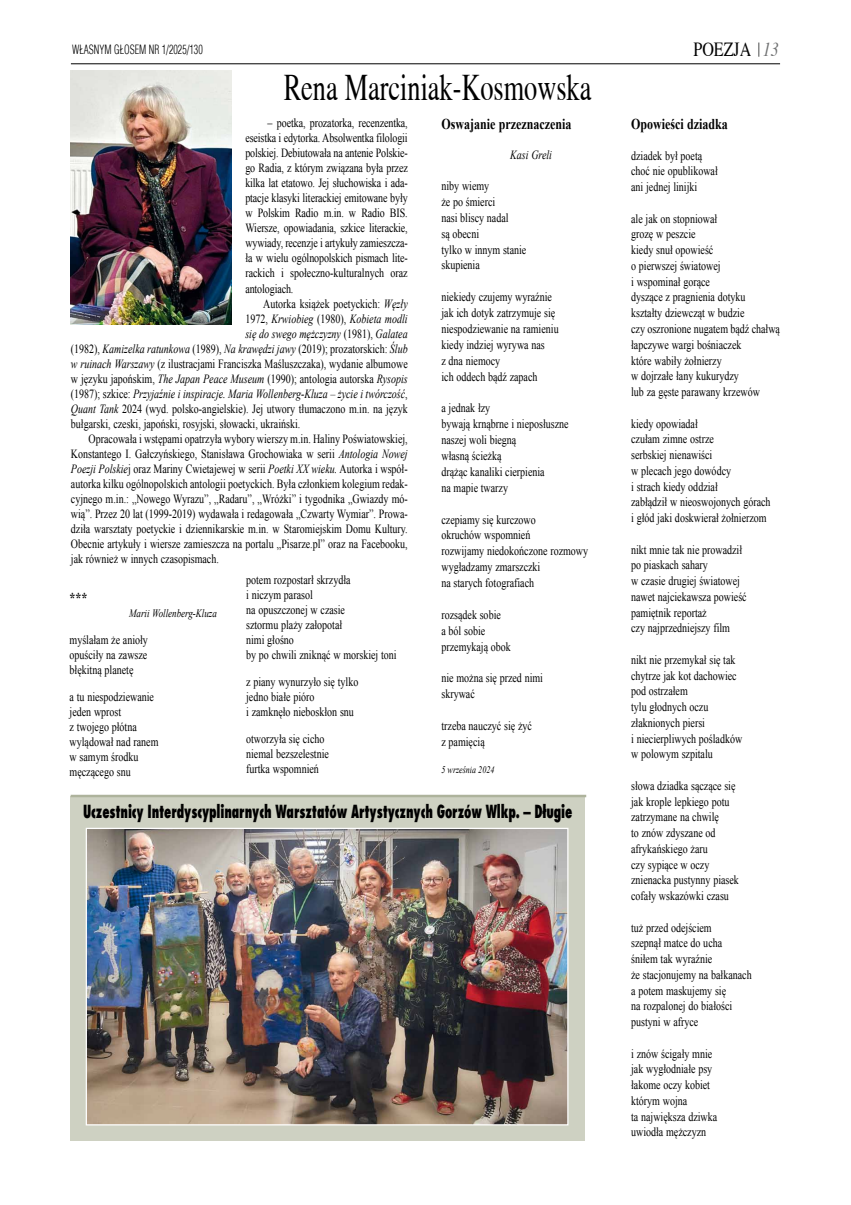
<style>
.page{position:relative;width:851px;height:1205px;background:#fff}
.page>*{position:absolute;margin:0;border:0;box-sizing:border-box;transform-origin:0 0}
.t1{font:37.5px "Toronto";color:#000;scale:.7 1}
.t2{font:20px "Toronto";color:#000;scale:.8 1}
.t3{font:800 17.75px "Fujiyama";letter-spacing:-.01em;color:#000;scale:.75 1}
.t4{font:700 15px "Times New Roman";color:#000;scale:.8 1}
.t5{font:12.5px/15.8px "Times New Roman";color:#000;scale:.8 1}
.t6{font:italic 12.5px "Times New Roman";color:#000;scale:.8 1}
.t7{font:300 12.5px "Switzerland Cond";color:#000;scale:.8 1}
.t8{font:italic 11.25px "Times New Roman";color:#000;scale:.8 1}
.t9{font:italic 10px "Times New Roman";color:#000;scale:.8 1}
.s1{font-style:italic;color:#707172}
.s2{font-style:italic}
.s3{font-style:normal}
.s4{font-family:"Arial";font-weight:700}
</style>
<div class="page">
<svg style="left:758px;top:43px;width:1px;height:14px"></svg>
<hr style="left:71px;top:64px;width:709px;height:1px;background:#000">
<div style="left:71px;top:795px;width:514px;height:345px;background:#ced1c2"></div>
<hr style="left:71px;top:795px;width:515px;height:2px;background:#aeb39c">
<img style="left:88px;top:830px;width:478px;height:293px">
<div style="left:86px;top:828px;width:482px;height:297px;border:1px solid #fff"></div>
<img style="left:71px;top:71px;width:160px;height:253px">
<p class="t7" style="left:72px;top:42px;width:165px">W£ASNYM G£OSEM NR 1/2025/130</p>
<h2 class="t2" style="left:693px;top:38px;width:108px">POEZJA <span class="s1">13</span></h2>
<h1 class="t1" style="left:284px;top:66px;width:441px">Rena Marciniak-Kosmowska</h1>
<p class="t5" style="left:245px;top:116px;width:204px;line-height:15px;text-align:justify;text-indent:22px">– poetka, prozatorka, recenzentka, eseistka i edytorka. Absolwentka filologii polskiej. Debiutowała na antenie Polskie&shy;go Radia, z którym związana była przez kilka lat etatowo. Jej słuchowiska i ada&shy;ptacje klasyki literackiej emitowane były w Polskim Radio m.in. w Radio BIS.<br>Wiersze, opowiadania, szkice literackie, wywiady, recenzje i artykuły zamieszcza&shy;ła w wielu ogólnopolskich pismach lite&shy;rackich i społeczno-kulturalnych oraz antologiach.</p>
<p class="t5" style="left:263px;top:295px;width:182px">Autorka książek poetyckich: <span class="s2">Węzły</span></p>
<p class="t6" style="left:245px;top:310px;width:204px"><span class="s3">1972,</span> Krwiobieg <span class="s3">(1980),</span> Kobieta modli</p>
<p class="t6" style="left:245px;top:325px;width:204px">się do swego mężczyzny <span class="s3">(1981),</span> Galatea</p>
<p class="t6" style="left:71px;top:340px;width:422px"><span class="s3">(1982),</span> Kamizelka ratunkowa <span class="s3">(1989),</span> Na krawędzi jawy <span class="s3">(2019); prozatorskich:</span> Ślub</p>
<p class="t5" style="left:71px;top:355px;width:422px"><span class="s2">w ruinach Warszawy</span> (z ilustracjami Franciszka Maśluszczaka), wydanie albumowe</p>
<p class="t5" style="left:71px;top:370px;width:422px">w języku japońskim, <span class="s2">The Japan Peace Museum</span> (1990); antologia autorska <span class="s2">Rysopis</span></p>
<p class="t6" style="left:71px;top:385px;width:422px"><span class="s3">(1987); szkice:</span> Przyjaźnie i inspiracje. Maria Wollenberg-Kluza – życie i twórczość<span class="s3">,</span></p>
<p class="t5" style="left:71px;top:400px;width:422px"><span class="s2">Quant Tank</span> 2024 (wyd. polsko-angielskie). Jej utwory tłumaczono m.in. na język</p>
<p class="t5" style="left:71px;top:415px;width:288px">bułgarski, czeski, japoński, rosyjski, słowacki, ukraiński.</p>
<p class="t5" style="left:89px;top:430px;width:400px">Opracowała i wstępami opatrzyła wybory wierszy m.in. Haliny Poświatowskiej,</p>
<p class="t5" style="left:71px;top:445px;width:422px">Konstantego I. Gałczyńskiego, Stanisława Grochowiaka w serii <span class="s2">Antologia Nowej</span></p>
<p class="t5" style="left:71px;top:460px;width:422px"><span class="s2">Poezji Polskie</span>j oraz Mariny Cwietajewej w serii <span class="s2">Poetki XX wieku.</span> Autorka i współ-</p>
<p class="t5" style="left:71px;top:475px;width:422px">autorka kilku ogólnopolskich antologii poetyckich. Była członkiem kolegium redak-</p>
<p class="t5" style="left:71px;top:490px;width:422px">cyjnego m.in.: „Nowego Wyrazu”, „Radaru”, „Wróżki” i tygodnika „Gwiazdy mó-</p>
<p class="t5" style="left:71px;top:505px;width:422px">wią”. Przez 20 lat (1999-2019) wydawała i redagowała „Czwarty Wymiar”. Prowa-</p>
<p class="t5" style="left:71px;top:520px;width:422px">dziła warsztaty poetyckie i dziennikarskie m.in. w Staromiejskim Domu Kultury.</p>
<p class="t5" style="left:71px;top:535px;width:422px">Obecnie artykuły i wiersze zamieszcza na portalu „Pisarze.pl” oraz na Facebooku,</p>
<p class="t5" style="left:71px;top:550px;width:186px">jak również w innych czasopismach.</p>
<p class="t4" style="left:70px;top:588px;width:24px">***</p>
<p class="t8" style="left:129px;top:605px;width:111px">Marii Wollenberg-Kluza</p>
<p class="t5" style="left:70px;top:632px;width:99px;line-height:15px;text-align:justify">myślałam że anioły opuściły na zawsze błękitną planetę</p>
<p class="t5" style="left:70px;top:689px;width:113px;line-height:15px">a tu niespodziewanie jeden wprost<br>z twojego płótna wylądował nad ranem w samym środku męczącego snu</p>
<p class="t5" style="left:246px;top:572px;width:189px;line-height:15px">potem rozpostarł skrzydła<br>i niczym parasol<br>na opuszczonej w czasie<br>sztormu plaży załopotał<br>nimi głośno<br>by po chwili zniknąć w morskiej toni</p>
<p class="t5" style="left:246px;top:674px;width:142px;line-height:15px">z piany wynurzyło się tylko jedno białe pióro<br>i zamknęło nieboskłon snu</p>
<p class="t5" style="left:246px;top:731px;width:105px;line-height:15px">otworzyła się cicho niemal bezszelestnie furtka wspomnień</p>
<p class="t4" style="left:441px;top:114px;width:164px">Oswajanie przeznaczenia</p>
<p class="t6" style="left:510px;top:146px;width:54px">Kasi Greli</p>
<p class="t5" style="left:441px;top:178px;width:108px">niby wiemy<br>że po śmierci<br>nasi bliscy nadal<br>są obecni<br>tylko w innym stanie skupienia</p>
<p class="t5" style="left:441px;top:289px;width:148px">niekiedy czujemy wyraźnie jak ich dotyk zatrzymuje się niespodziewanie na ramieniu kiedy indziej wyrywa nas<br>z dna niemocy<br>ich oddech bądź zapach</p>
<p class="t5" style="left:441px;top:400px;width:160px">a jednak łzy<br>bywają krnąbrne i nieposłuszne naszej woli biegną<br>własną ścieżką<br>drążąc kanaliki cierpienia<br>na mapie twarzy</p>
<p class="t5" style="left:441px;top:511px;width:185px">czepiamy się kurczowo<br>okruchów wspomnień<br>rozwijamy niedokończone rozmowy wygładzamy zmarszczki<br>na starych fotografiach</p>
<p class="t5" style="left:441px;top:606px;width:88px">rozsądek sobie<br>a ból sobie przemykają obok</p>
<p class="t5" style="left:441px;top:670px;width:128px">nie można się przed nimi skrywać</p>
<p class="t5" style="left:441px;top:717px;width:115px">trzeba nauczyć się żyć z pamięcią</p>
<p class="t9" style="left:441px;top:762px;width:68px">5 września 2024</p>
<h3 class="t3" style="left:83px;top:799px;width:653px">Uczestnicy Interdyscyplinarnych Warsztatów Artystycznych Gorzów Wlkp. <span class="s4">‒</span> Długie</h3>
<p class="t4" style="left:631px;top:114px;width:122px">Opowieści dziadka</p>
<p class="t5" style="left:631px;top:147px;width:110px">dziadek był poetą choć nie opublikował ani jednej linijki</p>
<p class="t5" style="left:631px;top:210px;width:188px">ale jak on stopniował<br>grozę w peszcie<br>kiedy snuł opowieść<br>o pierwszej światowej<br>i wspominał gorące<br>dyszące z pragnienia dotyku<br>kształty dziewcząt w budzie<br>czy oszronione nugatem bądź chałwą łapczywe wargi bośniaczek<br>które wabiły żołnierzy<br>w dojrzałe łany kukurydzy<br>lub za gęste parawany krzewów</p>
<p class="t5" style="left:631px;top:415px;width:176px">kiedy opowiadał<br>czułam zimne ostrze<br>serbskiej nienawiści<br>w plecach jego dowódcy<br>i strach kiedy oddział<br>zabłądził w nieoswojonych górach i głód jaki doskwierał żołnierzom</p>
<p class="t5" style="left:631px;top:541px;width:146px">nikt mnie tak nie prowadził po piaskach sahary<br>w czasie drugiej światowej nawet najciekawsza powieść pamiętnik reportaż<br>czy najprzedniejszy film</p>
<p class="t5" style="left:631px;top:651px;width:140px">nikt nie przemykał się tak chytrze jak kot dachowiec pod ostrzałem<br>tylu głodnych oczu złaknionych piersi<br>i niecierpliwych pośladków w polowym szpitalu</p>
<p class="t5" style="left:631px;top:777px;width:136px">słowa dziadka sączące się jak krople lepkiego potu zatrzymane na chwilę<br>to znów zdyszane od afrykańskiego żaru<br>czy sypiące w oczy znienacka pustynny piasek cofały wskazówki czasu</p>
<p class="t5" style="left:631px;top:919px;width:152px">tuż przed odejściem<br>szepnął matce do ucha śniłem tak wyraźnie<br>że stacjonujemy na bałkanach a potem maskujemy się<br>na rozpalonej do białości pustyni w afryce</p>
<p class="t5" style="left:631px;top:1045px;width:109px">i znów ścigały mnie jak wygłodniałe psy łakome oczy kobiet którym wojna<br>ta największa dziwka uwiodła mężczyzn</p>
</div>
